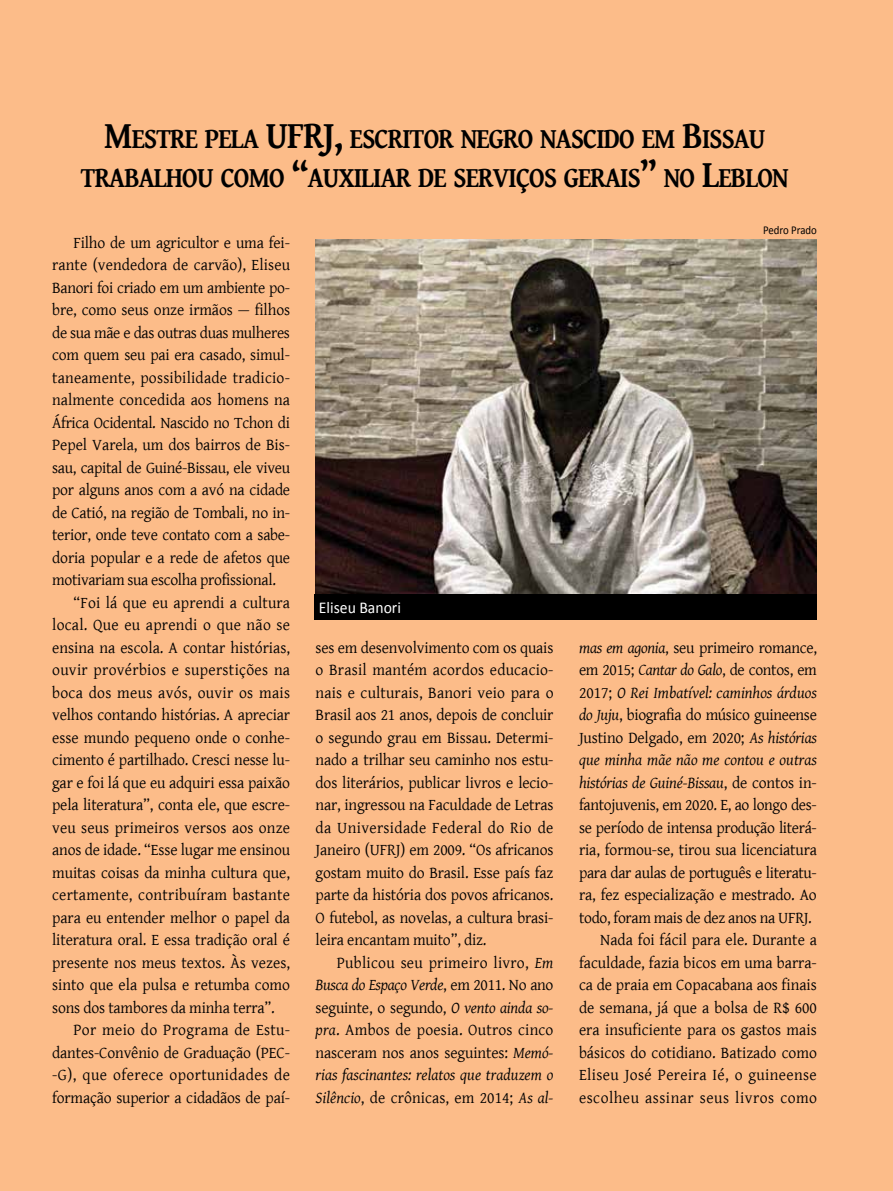
<style>
.page{position:relative;width:893px;height:1191px;background:#fcbc89}
.page>*{position:absolute;margin:0;border:0;box-sizing:border-box;transform-origin:0 0}
.t1{font:700 29.25px/39px "Gentium Book Basic";letter-spacing:-.035em;color:#000;text-align:center;scale:.85 1}
.t2{font:16.5px/22.5px "Gentium Basic";letter-spacing:-.005em;color:#000;text-align:justify;scale:.95 1}
.t3{font:16.5px "Gentium Basic";letter-spacing:.02em;color:#000;scale:.95 1}
.t4{font:italic 16.5px "Gentium Basic";color:#000;scale:.95 1}
.t5{font:16.5px "Gentium Basic";letter-spacing:.015em;color:#000;scale:.95 1}
.t6{font:16.5px "Gentium Basic";letter-spacing:.025em;color:#000;scale:.95 1}
.t7{font:16.5px "Gentium Basic";letter-spacing:.03em;color:#000;scale:.95 1}
.t8{font:16.5px "Calibri";color:#fff;scale:.95 1}
.t9{font:12px "Calibri";color:#000;scale:.9 1}
.s1{font-size:39px}
.s2{font-style:italic}
.s3{font-style:normal}
</style>
<div class="page">
<img style="left:316px;top:239px;width:501px;height:355px">
<div style="left:315px;top:594px;width:502px;height:25px;background:#000"></div>
<h1 class="t1" style="left:81px;top:118px;width:833px"><span class="s1">M</span>ESTRE PELA <span class="s1">UFRJ ,</span> ESCRITOR NEGRO NASCIDO EM <span class="s1">B</span>ISSAU<br>TRABALHOU COMO <span class="s1">“</span>AUXILIAR DE SERVIÇOS GERAIS <span class="s1">”</span> NO <span class="s1">L</span>EBLON</h1>
<p class="t9" style="left:763px;top:223px;width:61px">Pedro Prado</p>
<p class="t2" style="left:73px;top:230px;width:230px">Filho de um agricultor e uma fei-</p>
<p class="t2" style="left:52px;top:253px;width:252px">rante (vendedora de carvão), Eliseu</p>
<p class="t2" style="left:52px;top:275px;width:252px">Banori foi criado em um ambiente po-</p>
<p class="t2" style="left:52px;top:298px;width:252px">bre, como seus onze irmãos — filhos</p>
<p class="t2" style="left:52px;top:320px;width:252px">de sua mãe e das outras duas mulheres</p>
<p class="t2" style="left:52px;top:343px;width:252px">com quem seu pai era casado, simul-</p>
<p class="t5" style="left:52px;top:365px;width:252px">taneamente, possibilidade tradicio-</p>
<p class="t2" style="left:52px;top:388px;width:252px">nalmente concedida aos homens na</p>
<p class="t2" style="left:52px;top:410px;width:252px">África Ocidental. Nascido no Tchon di</p>
<p class="t2" style="left:52px;top:433px;width:252px">Pepel Varela, um dos bairros de Bis-</p>
<p class="t2" style="left:52px;top:455px;width:252px">sau, capital de Guiné-Bissau, ele viveu</p>
<p class="t2" style="left:52px;top:478px;width:252px">por alguns anos com a avó na cidade</p>
<p class="t2" style="left:52px;top:500px;width:252px">de Catió, na região de Tombali, no in-</p>
<p class="t2" style="left:52px;top:523px;width:252px">terior, onde teve contato com a sabe-</p>
<p class="t2" style="left:52px;top:545px;width:252px">doria popular e a rede de afetos que</p>
<p class="t2" style="left:52px;top:568px;width:237px">motivariam sua escolha profissional.</p>
<p class="t2" style="left:73px;top:590px;width:230px">“Foi lá que eu aprendi a cultura</p>
<p class="t5" style="left:52px;top:613px;width:252px">local. Que eu aprendi o que não se</p>
<p class="t2" style="left:52px;top:635px;width:252px">ensina na escola. A contar histórias,</p>
<p class="t3" style="left:52px;top:658px;width:252px">ouvir provérbios e superstições na</p>
<p class="t3" style="left:52px;top:680px;width:252px">boca dos meus avós, ouvir os mais</p>
<p class="t2" style="left:52px;top:703px;width:252px">velhos contando histórias. A apreciar</p>
<p class="t2" style="left:52px;top:725px;width:252px">esse mundo pequeno onde o conhe-</p>
<p class="t2" style="left:52px;top:748px;width:252px">cimento é partilhado. Cresci nesse lu-</p>
<p class="t2" style="left:52px;top:770px;width:252px">gar e foi lá que eu adquiri essa paixão</p>
<p class="t2" style="left:52px;top:793px;width:252px">pela literatura”, conta ele, que escre-</p>
<p class="t2" style="left:52px;top:815px;width:252px">veu seus primeiros versos aos onze</p>
<p class="t2" style="left:52px;top:838px;width:252px">anos de idade. “Esse lugar me ensinou</p>
<p class="t2" style="left:52px;top:860px;width:252px">muitas coisas da minha cultura que,</p>
<p class="t3" style="left:52px;top:883px;width:252px">certamente, contribuíram bastante</p>
<p class="t2" style="left:52px;top:905px;width:252px">para eu entender melhor o papel da</p>
<p class="t2" style="left:52px;top:928px;width:252px">literatura oral. E essa tradição oral é</p>
<p class="t2" style="left:52px;top:950px;width:252px">presente nos meus textos. Às vezes,</p>
<p class="t2" style="left:52px;top:973px;width:252px">sinto que ela pulsa e retumba como</p>
<p class="t2" style="left:52px;top:995px;width:236px">sons dos tambores da minha terra”.</p>
<p class="t3" style="left:73px;top:1018px;width:230px">Por meio do Programa de Estu-</p>
<p class="t2" style="left:52px;top:1040px;width:252px">dantes-Convênio de Graduação (PEC-</p>
<p class="t6" style="left:52px;top:1063px;width:252px">-G), que oferece oportunidades de</p>
<p class="t2" style="left:52px;top:1085px;width:252px">formação superior a cidadãos de paí-</p>
<p class="t8" style="left:319px;top:597px;width:88px">Eliseu Banori</p>
<p class="t2" style="left:316px;top:635px;width:252px">ses em desenvolvimento com os quais o Brasil mantém acordos educacio&shy;nais e culturais, Banori veio para o Brasil aos 21 anos, depois de concluir o segundo grau em Bissau. Determi&shy;nado a trilhar seu caminho nos estu&shy;dos literários, publicar livros e lecio&shy;nar, ingressou na Faculdade de Letras da Universidade Federal do Rio de Janeiro (UFRJ) em 2009. “Os africanos gostam muito do Brasil. Esse país faz parte da história dos povos africanos.<br>O futebol, as novelas, a cultura brasi&shy;leira encantam muito”, diz.</p>
<p class="t2" style="left:316px;top:950px;width:252px;text-indent:21px">Publicou seu primeiro livro, <span class="s2">Em Busca do Espaço Verde</span>, em 2011. No ano seguinte, o segundo, <span class="s2">O vento ainda so&shy;pra</span>. Ambos de poesia. Outros cinco nasceram nos anos seguintes: <span class="s2">Memó&shy;rias fascinantes: relatos que traduzem o Silêncio</span>, de crônicas, em 2014; <span class="s2">As al-</span></p>
<p class="t2" style="left:579px;top:635px;width:252px"><span class="s2">mas em agonia</span>, seu primeiro romance,</p>
<p class="t2" style="left:579px;top:658px;width:252px">em 2015; <span class="s2">Cantar do Galo</span>, de contos, em</p>
<p class="t4" style="left:579px;top:680px;width:252px"><span class="s3">2017;</span> O Rei Imbatível: caminhos árduos</p>
<p class="t2" style="left:579px;top:703px;width:252px"><span class="s2">do Juju</span>, biografia do músico guineense</p>
<p class="t2" style="left:579px;top:725px;width:252px">Justino Delgado, em 2020; <span class="s2">As histórias</span></p>
<p class="t4" style="left:579px;top:748px;width:252px">que minha mãe não me contou e outras</p>
<p class="t4" style="left:579px;top:770px;width:252px">histórias de Guiné-Bissau<span class="s3">, de contos in-</span></p>
<p class="t2" style="left:579px;top:793px;width:252px">fantojuvenis, em 2020. E, ao longo des-</p>
<p class="t2" style="left:579px;top:815px;width:252px">se período de intensa produção literá-</p>
<p class="t2" style="left:579px;top:838px;width:252px">ria, formou-se, tirou sua licenciatura</p>
<p class="t2" style="left:579px;top:860px;width:252px">para dar aulas de português e literatu-</p>
<p class="t2" style="left:579px;top:883px;width:252px">ra, fez especialização e mestrado. Ao</p>
<p class="t2" style="left:579px;top:905px;width:247px">todo, foram mais de dez anos na UFRJ.</p>
<p class="t2" style="left:600px;top:928px;width:230px">Nada foi fácil para ele. Durante a</p>
<p class="t2" style="left:579px;top:950px;width:252px">faculdade, fazia bicos em uma barra-</p>
<p class="t2" style="left:579px;top:973px;width:252px">ca de praia em Copacabana aos finais</p>
<p class="t2" style="left:579px;top:995px;width:252px">de semana, já que a bolsa de R$ 600</p>
<p class="t2" style="left:579px;top:1018px;width:252px">era insuficiente para os gastos mais</p>
<p class="t2" style="left:579px;top:1040px;width:252px">básicos do cotidiano. Batizado como</p>
<p class="t6" style="left:579px;top:1063px;width:252px">Eliseu José Pereira Ié, o guineense</p>
<p class="t7" style="left:579px;top:1085px;width:252px">escolheu assinar seus livros como</p>
</div>
